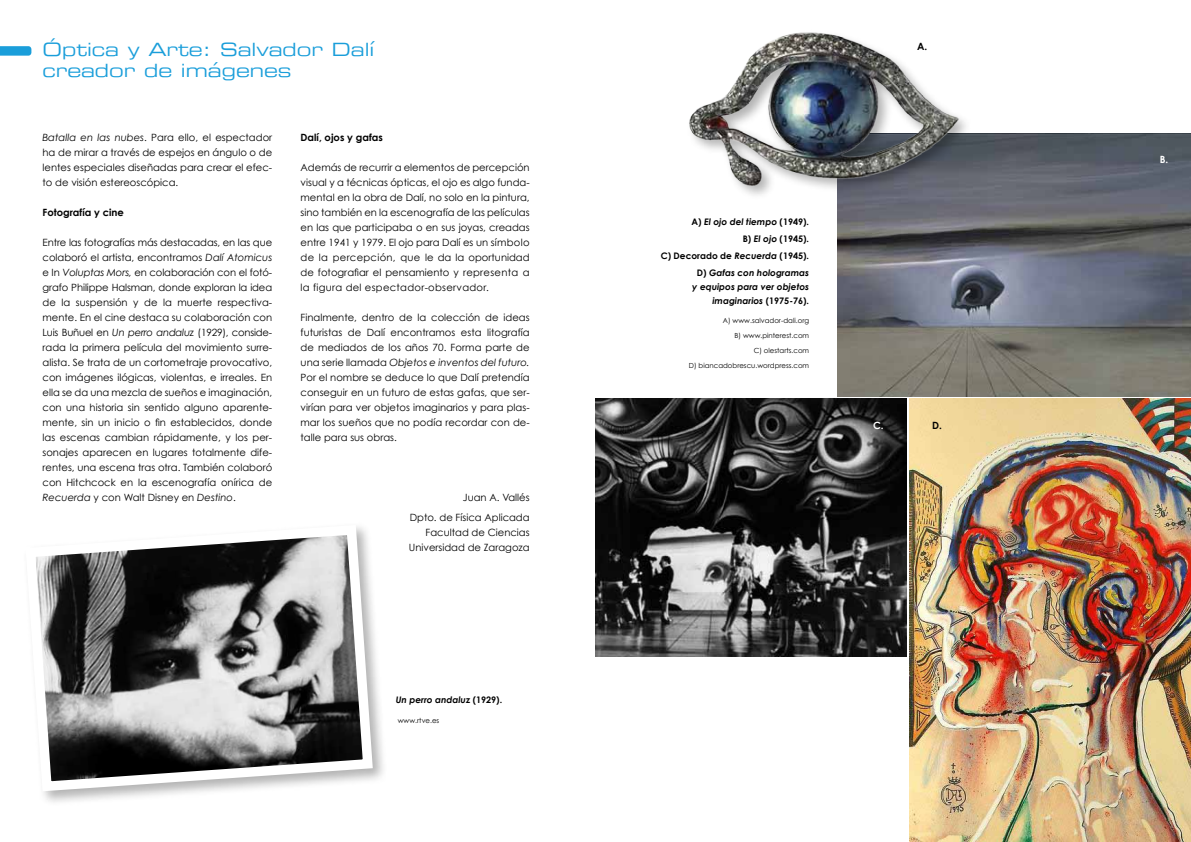
<style>
.page{position:relative;width:1191px;height:842px;background:#fff}
.page>*{position:absolute;margin:0;border:0;box-sizing:border-box;transform-origin:0 0}
.t1{font:18px/21px "Eurostile Extended Two";color:#1a9eda}
.t2{font:10px/15px "Century Gothic";color:#000;text-align:justify}
.t3{font:700 10px "Century Gothic";color:#000}
.t4{font:700 10px "Century Gothic";color:#fff}
.t5{font:italic 700 9px/16.8px "Century Gothic";color:#000;text-align:right}
.t6{font:7px/14.8px "Century Gothic";color:#000;text-align:right}
.s1{font-style:italic}
.s2{font-style:normal}
</style>
<div class="page">
<div style="left:22px;top:521px;width:365px;height:285px;background:#000;opacity:.3"></div>
<svg style="left:22px;top:521px;width:356px;height:275px"></svg>
<img style="left:837px;top:133px;width:354px;height:263px">
<img style="left:909px;top:399px;width:282px;height:443px">
<img style="left:595px;top:399px;width:311px;height:257px">
<svg style="left:0;top:46px;width:31px;height:10px"></svg>
<img style="left:689px;top:32px;width:291px;height:197px">
<h1 class="t1" style="left:43px;top:39px;width:333px">Óptica y Arte: Salvador Dalí creador de imágenes</h1>
<p class="t3" style="left:917px;top:40px;width:12px">A.</p>
<p class="t2" style="left:43px;top:129px;width:231px"><span class="s1">Batalla en las nubes</span>. Para ello, el espectador ha de mirar a través de espejos en ángulo o de lentes especiales diseñadas para crear el efec&shy;to de visión estereoscópica.</p>
<p class="t3" style="left:43px;top:206px;width:83px">Fotografía y cine</p>
<p class="t2" style="left:43px;top:234px;width:231px">Entre las fotografías más destacadas, en las que colaboró el artista, encontramos <span class="s1">Dalí Atomicus </span>e In <span class="s1">Voluptas Mors,</span> en colaboración con el fotó&shy;grafo Philippe Halsman, donde exploran la idea de la suspensión y de la muerte respectiva&shy;mente. En el cine destaca su colaboración con Luis Buñuel en <span class="s1">Un perro andaluz</span> (1929), conside&shy;rada la primera película del movimiento surre&shy;alista. Se trata de un cortometraje provocativo, con imágenes ilógicas, violentas, e irreales. En ella se da una mezcla de sueños e imaginación, con una historia sin sentido alguno aparente&shy;mente, sin un inicio o fin establecidos, donde las escenas cambian rápidamente, y los per&shy;sonajes aparecen en lugares totalmente dife&shy;rentes, una escena tras otra. También colaboró con Hitchcock en la escenografía onírica de <span class="s1">Recuerda</span> y con Walt Disney en <span class="s1">Destino</span>.</p>
<p class="t3" style="left:300px;top:131px;width:84px">Dalí, ojos y gafas</p>
<p class="t2" style="left:300px;top:159px;width:231px">Además de recurrir a elementos de percepción visual y a técnicas ópticas, el ojo es algo funda&shy;mental en la obra de Dalí, no solo en la pintura, sino también en la escenografía de las películas en las que participaba o en sus joyas, creadas entre 1941 y 1979. El ojo para Dalí es un símbolo de la percepción, que le da la oportunidad de fotografiar el pensamiento y representa a la figura del espectador-observador.</p>
<p class="t2" style="left:300px;top:309px;width:231px">Finalmente, dentro de la colección de ideas futuristas de Dalí encontramos esta litografía de mediados de los años 70. Forma parte de una serie llamada <span class="s1">Objetos e inventos del futuro.<br></span>Por el nombre se deduce lo que Dalí pretendía conseguir en un futuro de estas gafas, que ser&shy;virían para ver objetos imaginarios y para plas&shy;mar los sueños que no podía recordar con de&shy;talle para sus obras.</p>
<p class="t2" style="left:410px;top:487px;width:121px;line-height:20.7px;text-align:right">Juan A. Vallés<br>Dpto. de Física Aplicada</p>
<p class="t2" style="left:409px;top:525px;width:122px;text-align:right">Facultad de Ciencias<br>Universidad de Zaragoza</p>
<p class="t5" style="left:396px;top:691px;width:108px">Un perro andaluz <span class="s2">(1929).</span></p>
<p class="t6" style="left:398px;top:713px;width:43px">www.rtve.es</p>
<p class="t5" style="left:660px;top:213px;width:150px"><span class="s2">A)</span> El ojo del tiempo <span class="s2">(1949).<br>B)</span> El ojo <span class="s2">(1945).<br>C) Decorado de</span> Recuerda <span class="s2">(1945).<br>D)</span> Gafas con hologramas</p>
<p class="t5" style="left:692px;top:279px;width:118px;line-height:14px">y equipos para ver objetos imaginarios <span class="s2">(1975-76).</span></p>
<p class="t6" style="left:689px;top:313px;width:122px">A) www.salvador-dali.org<br>B) www.pinterest.com<br>C) olestarts.com<br>D) biancadobrescu.wordpress.com</p>
<p class="t4" style="left:873px;top:419px;width:12px">C.</p>
<p class="t3" style="left:932px;top:419px;width:11px">D.</p>
<p class="t4" style="left:1159px;top:153px;width:10px">B.</p>
</div>
